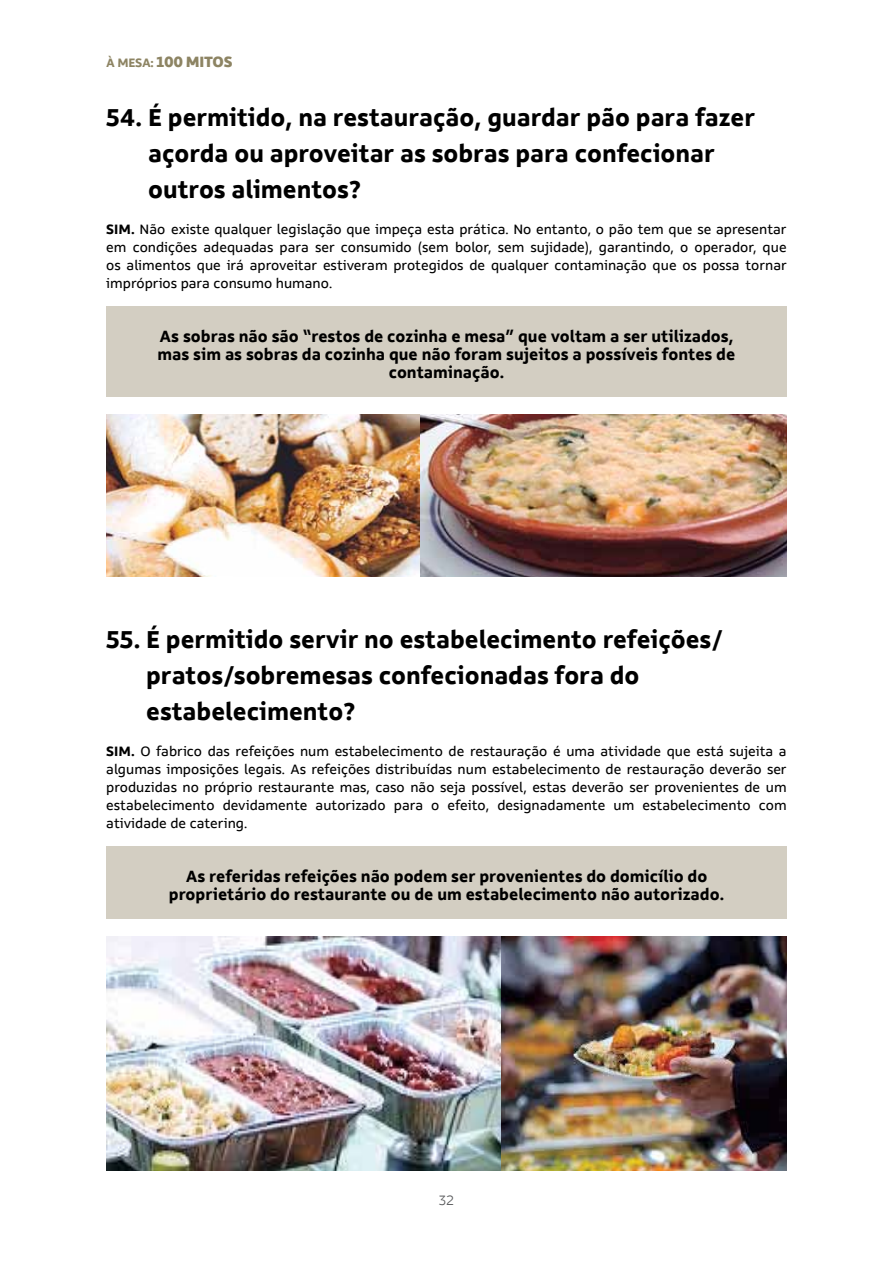
<style>
.page{position:relative;width:893px;height:1263px;background:#fff}
.page>*{position:absolute;margin:0;border:0;box-sizing:border-box;transform-origin:0 0}
.t1{font:700 27px/36px "Rehn";color:#000}
.t2{font:700 18px/18px "Rehn";color:#000;text-align:center}
.t3{font:800 16.5px "Rehn";letter-spacing:-.02em;color:#8d8463}
.t4{font:15px/18px "Rehn";color:#000;text-align:justify}
.t5{font:300 15px "Rehn";color:#58595b}
.s1{font-weight:700;font-size:13.5px}
.s2{font-weight:700}
</style>
<div class="page">
<div style="left:106px;top:306px;width:681px;height:90px;background:#d3cec2"></div>
<div style="left:106px;top:846px;width:681px;height:72px;background:#d3cec2"></div>
<img style="left:106px;top:414px;width:681px;height:162px">
<img style="left:500px;top:936px;width:287px;height:234px">
<img style="left:106px;top:936px;width:394px;height:234px">
<p class="t3" style="left:106px;top:50px;width:128px"><span class="s1">À MESA:</span> 100 MITOS</p>
<h1 class="t1" style="left:148px;top:99px;width:608px;text-indent:-42px">54. É permitido, na restauração, guardar pão para fazer açorda ou aproveitar as sobras para confecionar outros alimentos?</h1>
<p class="t4" style="left:106px;top:220px;width:682px"><span class="s2">SIM.</span> Não existe qualquer legislação que impeça esta prática. No entanto, o pão tem que se apresentar em condições adequadas para ser consumido (sem bolor, sem sujidade), garantindo, o operador, que os alimentos que irá aproveitar estiveram protegidos de qualquer contaminação que os possa tornar impróprios para consumo humano.</p>
<p class="t2" style="left:158px;top:327px;width:579px">As sobras não são “restos de cozinha e mesa” que voltam a ser utilizados, mas sim as sobras da cozinha que não foram sujeitos a possíveis fontes de contaminação.</p>
<h1 class="t1" style="left:146px;top:621px;width:579px;text-indent:-40px">55. É permitido servir no estabelecimento refeições/ pratos/sobremesas confecionadas fora do estabelecimento?</h1>
<p class="t4" style="left:106px;top:742px;width:682px"><span class="s2">SIM.</span> O fabrico das refeições num estabelecimento de restauração é uma atividade que está sujeita a algumas imposições legais. As refeições distribuídas num estabelecimento de restauração deverão ser produzidas no próprio restaurante mas, caso não seja possível, estas deverão ser provenientes de um estabelecimento devidamente autorizado para o efeito, designadamente um estabelecimento com atividade de catering.</p>
<p class="t2" style="left:169px;top:867px;width:557px">As referidas refeições não podem ser provenientes do domicílio do proprietário do restaurante ou de um estabelecimento não autorizado.</p>
<p class="t5" style="left:439px;top:1191px;width:17px">32</p>
</div>
